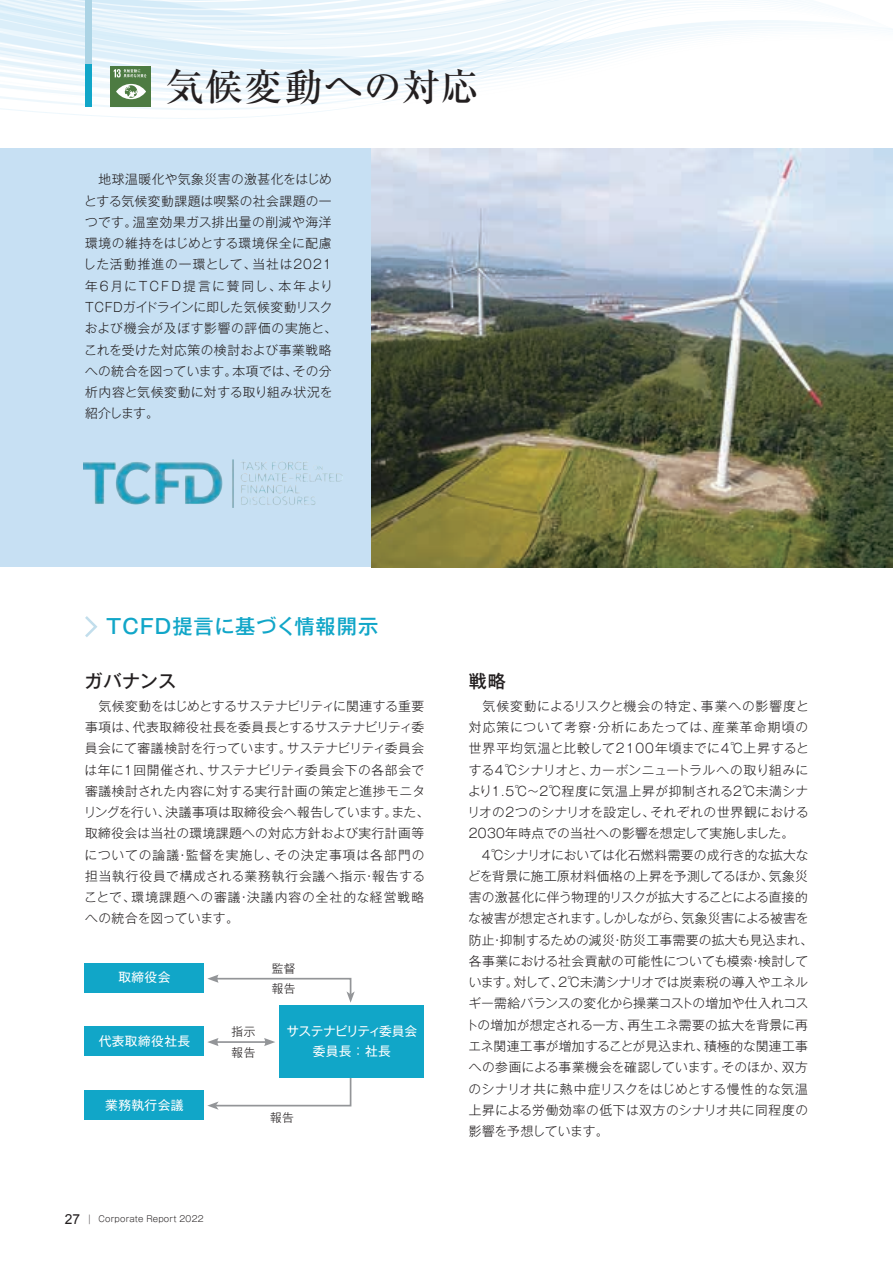
<style>
.page{position:relative;width:893px;height:1263px;background:#fff}
.page>*{position:absolute;margin:0;border:0;box-sizing:border-box;transform-origin:0 0}
.t1{font:500 38.25px "Ryumin Pro";letter-spacing:.02em;color:#231f20}
.t2{font:500 20.25px "Gothic MB101 Pro";letter-spacing:.05em;color:#11a6c8}
.t3{font:500 18px "Gothic MB101 Pro";letter-spacing:.035em;color:#231f20}
.t4{font:300 12.75px/21.3px "Gothic MB101 Pro";letter-spacing:.025em;color:#231f20}
.t5{font:12.75px "Gothic MB101 Pro";letter-spacing:.03em;color:#fff}
.t6{font:12.75px "Gothic MB101 Pro";letter-spacing:-.065em;color:#fff}
.t7{font:300 11.7px "Gothic MB101 Pro";letter-spacing:.03em;color:#231f20}
.t8{font:300 8.55px "Gothic MB101 Pro";letter-spacing:.025em;color:#231f20}
.s1{font-family:"Arial";font-weight:400;font-size:13.8px}
.s2{font-size:9.6px}
</style>
<div class="page">
<svg style="left:0;top:105px;width:366px;height:4px"></svg>
<svg style="left:0;top:97px;width:410px;height:4px"></svg>
<svg style="left:0;top:93px;width:429px;height:4px"></svg>
<svg style="left:19px;top:89px;width:426px;height:4px;fill:#f3f9fd"></svg>
<svg style="left:0;top:84px;width:463px;height:5px;fill:#f5fafd"></svg>
<svg style="left:25px;top:79px;width:470px;height:5px;fill:#eef7fc"></svg>
<svg style="left:0;top:72px;width:539px;height:7px;fill:#edf7fc"></svg>
<svg style="left:9px;top:66px;width:561px;height:6px;fill:#ebf6fc"></svg>
<svg style="left:0;top:48px;width:636px;height:18px;fill:#e9f5fc"></svg>
<svg style="left:0;top:0;width:893px;height:48px"></svg>
<div style="left:0;top:149px;width:388px;height:418px;background:#c7e0f3"></div>
<div style="left:111px;top:66px;width:40px;height:40px;background:#4d7b42"></div>
<svg style="left:116px;top:84px;width:30px;height:15px"></svg>
<svg style="left:114px;top:69px;width:33px;height:8px"></svg>
<div style="left:85px;top:0;width:6px;height:64px;background:#acd4e5"></div>
<div style="left:85px;top:64px;width:6px;height:42px;background:#11a6c8"></div>
<svg style="left:85px;top:616px;width:13px;height:21px"></svg>
<img style="left:371px;top:149px;width:522px;height:418px">
<div style="left:85px;top:963px;width:119px;height:29px;background:#11a6c8"></div>
<div style="left:85px;top:1026px;width:119px;height:30px;background:#11a6c8"></div>
<div style="left:85px;top:1090px;width:119px;height:30px;background:#11a6c8"></div>
<svg style="left:207px;top:974px;width:148px;height:29px"></svg>
<svg style="left:207px;top:1035px;width:148px;height:75px"></svg>
<div style="left:280px;top:1005px;width:144px;height:72px;background:#11a6c8"></div>
<img style="left:83px;top:459px;width:260px;height:48px">
<p class="t1" style="left:166px;top:56px;width:314px">気候変動への対応</p>
<p class="t4" style="left:83px;top:167px;width:255px;text-indent:15px">地球温暖化や気象災害の激甚化をはじめとする気候変動課題は喫緊の社会課題の一つです。温室効果ガス排出量の削減や海洋環境の維持をはじめとする環境保全に配慮した活動推進の一環として、当社は2021年6月にTCFD提言に賛同し、本年より<br>TCFDガイドラインに即した気候変動リスクおよび機会が及ぼす影響の評価の実施と、これを受けた対応策の検討および事業戦略への統合を図っています。本項では、その分析内容と気候変動に対する取り組み状況を紹介します。</p>
<p class="t2" style="left:106px;top:610px;width:273px">TCFD提言に基づく情報開示</p>
<p class="t3" style="left:84px;top:666px;width:93px">ガバナンス</p>
<p class="t4" style="left:84px;top:693px;width:347px">　気候変動をはじめとするサステナビリティに関連する重要事項は、代表取締役社長を委員長とするサステナビリティ委員会にて審議検討を行っています。サステナビリティ委員会は年に１回開催され、サステナビリティ委員会下の各部会で審議検討された内容に対する実行計画の策定と進捗モニタリングを行い、決議事項は取締役会へ報告しています。また、取締役会は当社の環境課題への対応方針および実行計画等についての論議・監督を実施し、その決定事項は各部門の担当執行役員で構成される業務執行会議へ指示・報告することで、環境課題への審議・決議内容の全社的な経営戦略への統合を図っています。</p>
<p class="t5" style="left:118px;top:967px;width:54px">取締役会</p>
<p class="t5" style="left:99px;top:1031px;width:93px">代表取締役社長</p>
<p class="t5" style="left:105px;top:1095px;width:80px">業務執行会議</p>
<p class="t7" style="left:232px;top:1021px;width:25px">指示</p>
<p class="t7" style="left:232px;top:1043px;width:25px">報告</p>
<p class="t7" style="left:272px;top:958px;width:25px">監督</p>
<p class="t7" style="left:272px;top:979px;width:25px">報告</p>
<p class="t6" style="left:286px;top:1021px;width:132px">サステナビリティ委員会</p>
<p class="t5" style="left:313px;top:1041px;width:80px">委員長：社長</p>
<p class="t7" style="left:270px;top:1108px;width:25px">報告</p>
<p class="t8" style="left:65px;top:1212px;width:140px"><span class="s1">27</span> <span class="s2">│</span> Corporate Report 2022</p>
<p class="t3" style="left:469px;top:666px;width:39px">戦略</p>
<p class="t4" style="left:467px;top:693px;width:343px;text-align:justify;text-indent:15px">気候変動によるリスクと機会の特定、事業への影響度と対応策について考察・分析にあたっては、産業革命期頃の世界平均気温と比較して2100年頃までに4℃上昇するとする4℃シナリオと、カーボンニュートラルへの取り組みにより1.5℃～2℃程度に気温上昇が抑制される2℃未満シナリオの2つのシナリオを設定し、それぞれの世界観における2030年時点での当社への影響を想定して実施しました。</p>
<p class="t4" style="left:466px;top:842px;width:349px">　4℃シナリオにおいては化石燃料需要の成行き的な拡大などを背景に施工原材料価格の上昇を予測してるほか、気象災害の激甚化に伴う物理的リスクが拡大することによる直接的な被害が想定されます。しかしながら、気象災害による被害を防止・抑制するための減災・防災工事需要の拡大も見込まれ、各事業における社会貢献の可能性についても模索・検討しています。対して、2℃未満シナリオでは炭素税の導入やエネルギー需給バランスの変化から操業コストの増加や仕入れコストの増加が想定される一方、再生エネ需要の拡大を背景に再エネ関連工事が増加することが見込まれ、積極的な関連工事への参画による事業機会を確認しています。そのほか、双方のシナリオ共に熱中症リスクをはじめとする慢性的な気温上昇による労働効率の低下は双方のシナリオ共に同程度の影響を予想しています。</p>
</div>
